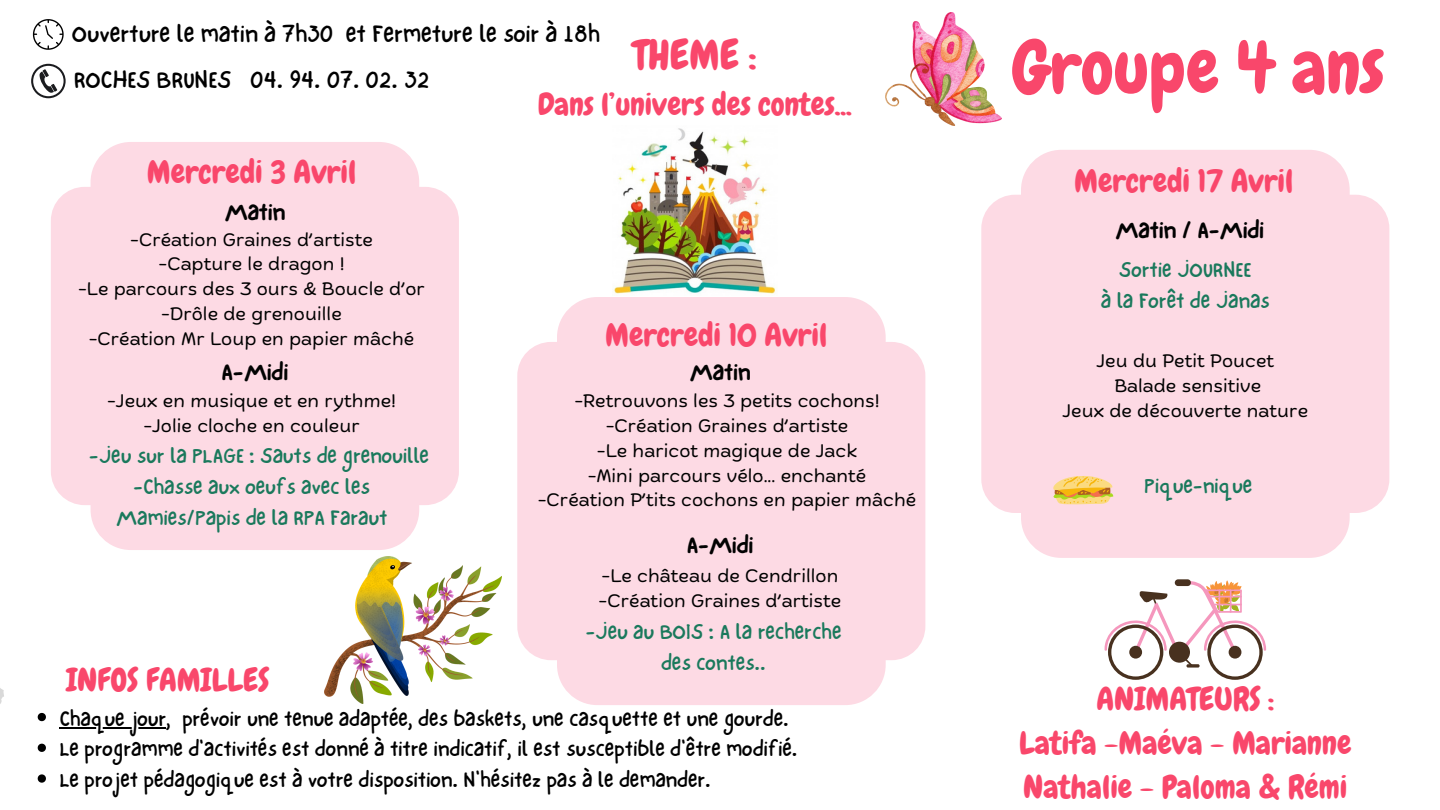
<style>
.page{position:relative;width:1440px;height:810px;background:#fff}
.page>*{position:absolute;margin:0;border:0;box-sizing:border-box;transform-origin:0 0}
.t1{font:73px "Chewy";color:#f9476b}
.t2{font:41px "Chewy";color:#f9476b}
.t3{font:32px/44.2px "Chewy";color:#f9476b;text-align:center}
.t4{font:31px "Chewy";color:#f9476b}
.t5{font:25px "NF One Little Font Regular";color:#000}
.t6{font:24px "NF One Little Font Bold";color:#020202}
.t7{font:22px "NF One Little Font Regular";color:#000}
.t8{font:22px/30.8px "NF One Little Font Regular";color:#1a795c;text-align:center}
.t9{font:18px "Biski";color:#000}
</style>
<div class="page">
<svg style="left:33px;top:19px;width:31px;height:31px"></svg>
<svg style="left:31px;top:64px;width:35px;height:34px"></svg>
<svg style="left:0;top:688px;width:4px;height:16px"></svg>
<div style="left:51px;top:142px;width:408px;height:408px;background:#fddae4"></div>
<div style="left:517px;top:297px;width:408px;height:408px;background:#fddae4"></div>
<div style="left:981px;top:150px;width:408px;height:408px;background:#fddae4"></div>
<svg style="left:1053px;top:476px;width:60px;height:28px;background:#edc66a"></svg>
<img style="left:886px;top:12px;width:115px;height:113px">
<img style="left:324px;top:557px;width:177px;height:146px">
<svg style="left:1105px;top:579px;width:161px;height:101px"></svg>
<div style="left:1175px;top:579px;width:16px;height:7px;background:#48311f;border-radius:3px"></div>
<img style="left:613px;top:128px;width:162px;height:166px">
<svg style="left:38px;top:713px;width:8px;height:8px"></svg>
<hr style="left:59px;top:727px;width:107px;height:2px;background:#000">
<svg style="left:38px;top:744px;width:8px;height:8px"></svg>
<svg style="left:38px;top:774px;width:8px;height:9px"></svg>
<p class="t5" style="left:72px;top:18px;width:530px">Ouverture le matin à 7h30 et Fermeture le soir à 18h</p>
<h6 class="t2" style="left:633px;top:29px;width:125px">THEME :</h6>
<h6 class="t4" style="left:538px;top:85px;width:315px">Dans l’univers des contes...</h6>
<p class="t5" style="left:74px;top:64px;width:357px">ROCHES BRUNES 04. 94. 07. 02. 32</p>
<h4 class="t3" style="left:147px;top:150px;width:211px">Mercredi 3 Avril</h4>
<p class="t6" style="left:225px;top:198px;width:62px">Matin</p>
<p class="t9" style="left:130px;top:232px;width:244px">-Création Graines d’artiste</p>
<p class="t9" style="left:159px;top:257px;width:188px">-Capture le dragon !</p>
<h5 class="t9" style="left:78px;top:282px;width:348px">-Le parcours des 3 ours &amp; Boucle d’or</h5>
<p class="t9" style="left:161px;top:306px;width:182px">-Drôle de grenouille</p>
<p class="t9" style="left:89px;top:331px;width:327px">-Création Mr Loup en papier mâché</p>
<p class="t6" style="left:222px;top:358px;width:68px">A-Midi</p>
<p class="t9" style="left:107px;top:394px;width:290px">-Jeux en musique et en rythme!</p>
<h2 class="t9" style="left:143px;top:419px;width:218px">-Jolie cloche en couleur</h2>
<h3 class="t8" style="left:89px;top:440px;width:342px">-Jeu sur la PLAGE : Sauts de grenouille</h3>
<h5 class="t8" style="left:116px;top:471px;width:273px">-Chasse aux oeufs avec les<br>Mamies/Papis de la RPA Faraut</h5>
<p class="t3" style="left:66px;top:658px;width:205px">INFOS FAMILLES</p>
<p class="t3" style="left:605px;top:313px;width:224px">Mercredi 10 Avril</p>
<h5 class="t6" style="left:690px;top:358px;width:62px">Matin</h5>
<p class="t9" style="left:574px;top:394px;width:307px">-Retrouvons les 3 petits cochons!</p>
<p class="t9" style="left:606px;top:419px;width:244px">-Création Graines d’artiste</p>
<p class="t9" style="left:597px;top:443px;width:262px">-Le haricot magique de Jack</p>
<p class="t9" style="left:588px;top:468px;width:280px">-Mini parcours vélo... enchanté</p>
<p class="t9" style="left:538px;top:493px;width:380px">-Création P’tits cochons en papier mâché</p>
<h5 class="t6" style="left:687px;top:531px;width:68px">A-Midi</h5>
<p class="t9" style="left:602px;top:569px;width:238px">-Le château de Cendrillon</p>
<p class="t9" style="left:599px;top:593px;width:244px">-Création Graines d’artiste</p>
<p class="t8" style="left:585px;top:616px;width:258px">-Jeu au BOIS : A la recherche</p>
<p class="t8" style="left:661px;top:647px;width:106px">des contes..</p>
<h1 class="t7" style="left:59px;top:705px;width:731px">Chaque jour, prévoir une tenue adaptée, des baskets, une casquette et une gourde.</h1>
<h3 class="t7" style="left:59px;top:736px;width:740px">Le programme d'activités est donné à titre indicatif, il est susceptible d'être modifié.</h3>
<h5 class="t7" style="left:59px;top:767px;width:653px">Le projet pédagogique est à votre disposition. N'hésitez pas à le demander.</h5>
<h3 class="t1" style="left:1012px;top:21px;width:374px">Groupe 4 ans</h3>
<h3 class="t3" style="left:1074px;top:159px;width:221px">Mercredi 17 Avril</h3>
<p class="t6" style="left:1115px;top:216px;width:150px">Matin / A-Midi</p>
<p class="t8" style="left:1119px;top:254px;width:134px">Sortie JOURNEE</p>
<p class="t8" style="left:1101px;top:285px;width:170px">à la Forêt de Janas</p>
<p class="t9" style="left:1096px;top:354px;width:179px">Jeu du Petit Poucet</p>
<p class="t9" style="left:1115px;top:379px;width:148px">Balade sensitive</p>
<p class="t9" style="left:1062px;top:403px;width:247px">Jeux de découverte nature</p>
<p class="t8" style="left:1144px;top:470px;width:110px">Pique-nique</p>
<p class="t3" style="left:1019px;top:677px;width:334px">ANIMATEURS :<br>Latifa -Maéva - Marianne<br>Nathalie - Paloma &amp; Rémi</p>
</div>
